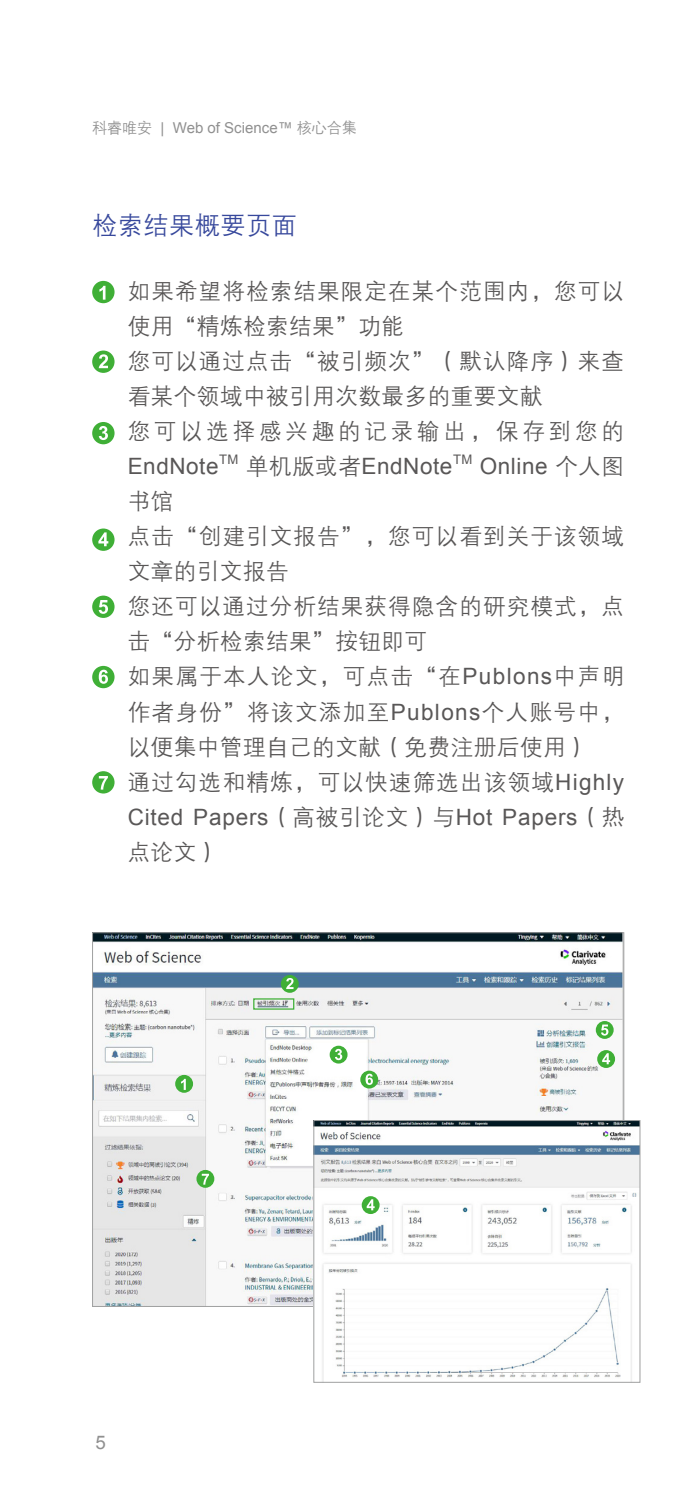
<style>
.page{position:relative;width:688px;height:1489px;background:#fff}
.page>*{position:absolute;margin:0;border:0;box-sizing:border-box;transform-origin:0 0}
.t1{font:25px "FZZDXJW GB1 0";letter-spacing:.025em;color:#37489c}
.t2{font:22.5px/35px "FZZDXJW GB1 0";letter-spacing:.05em;color:#595757}
.t3{font:22.5px "Arial";letter-spacing:.025em;color:#595757}
.t4{font:18.75px "Arial";color:#909090}
.t5{font:15px "Arial";color:#909090}
.t6{font:13px "Arial";color:#595757}
.s1{font-family:"FZZDXJW GB1 0"}
.s2{font-family:"Arial"}
</style>
<div class="page">
<div style="left:92px;top:281px;width:22px;height:22px;background:#3faf36;border-radius:50%"></div>
<svg style="left:99px;top:286px;width:6px;height:13px"></svg>
<div style="left:92px;top:350px;width:22px;height:23px;background:#3faf36;border-radius:50%"></div>
<svg style="left:99px;top:354px;width:9px;height:14px"></svg>
<div style="left:92px;top:422px;width:22px;height:22px;background:#3faf36;border-radius:50%"></div>
<svg style="left:99px;top:426px;width:9px;height:14px"></svg>
<div style="left:92px;top:528px;width:22px;height:23px;background:#3faf36;border-radius:50%"></div>
<svg style="left:98px;top:532px;width:10px;height:14px"></svg>
<div style="left:92px;top:595px;width:22px;height:23px;background:#3faf36;border-radius:50%"></div>
<svg style="left:99px;top:600px;width:9px;height:14px"></svg>
<div style="left:92px;top:666px;width:22px;height:22px;background:#3faf36;border-radius:50%"></div>
<svg style="left:99px;top:669px;width:9px;height:14px"></svg>
<div style="left:92px;top:771px;width:22px;height:22px;background:#3faf36;border-radius:50%"></div>
<svg style="left:99px;top:776px;width:9px;height:13px"></svg>
<img style="left:94px;top:934px;width:528px;height:370px">
<div style="left:175px;top:1074px;width:18px;height:18px;background:#3faf36;border-radius:50%"></div>
<svg style="left:181px;top:1078px;width:5px;height:11px"></svg>
<div style="left:281px;top:974px;width:17px;height:18px;background:#3faf36;border-radius:50%"></div>
<svg style="left:286px;top:978px;width:7px;height:11px"></svg>
<svg style="left:329px;top:1045px;width:18px;height:18px"></svg>
<svg style="left:335px;top:1048px;width:7px;height:12px"></svg>
<div style="left:597px;top:1050px;width:18px;height:17px;background:#3faf36;border-radius:50%"></div>
<svg style="left:602px;top:1053px;width:8px;height:11px"></svg>
<svg style="left:595px;top:1020px;width:18px;height:18px"></svg>
<svg style="left:600px;top:1024px;width:8px;height:11px"></svg>
<div style="left:360px;top:1070px;width:18px;height:18px;background:#3faf36;border-radius:50%"></div>
<svg style="left:365px;top:1073px;width:8px;height:11px"></svg>
<svg style="left:196px;top:1169px;width:18px;height:18px"></svg>
<svg style="left:202px;top:1173px;width:7px;height:11px"></svg>
<img style="left:315px;top:1122px;width:323px;height:258px">
<div style="left:313px;top:1120px;width:327px;height:262px;border:1px solid #9fa0a0"></div>
<div style="left:361px;top:1196px;width:18px;height:17px;background:#3faf36;border-radius:50%"></div>
<svg style="left:366px;top:1199px;width:8px;height:11px"></svg>
<p class="t5" style="left:92px;top:118px;width:266px"><span class="s1">科睿唯安</span> | Web of Science™ <span class="s1">核心合集</span></p>
<p class="t1" style="left:92px;top:212px;width:206px">检索结果概要页面</p>
<p class="t2" style="left:128px;top:275px;width:497px">如果希望将检索结果限定在某个范围内，您可以使用“精炼检索结果”功能<br>您可以通过点击“被引频次”（默认降序）来查看某个领域中被引用次数最多的重要文献<br>您可以选择感兴趣的记录输出，保存到您的</p>
<p class="t3" style="left:128px;top:451px;width:92px">EndNote</p>
<p class="t6" style="left:219px;top:450px;width:21px">TM</p>
<p class="t3" style="left:246px;top:451px;width:208px"><span class="s1">单机版或者</span>EndNote</p>
<p class="t6" style="left:453px;top:450px;width:21px">TM</p>
<p class="t3" style="left:479px;top:451px;width:146px">Online <span class="s1">个人图</span></p>
<p class="t2" style="left:128px;top:485px;width:497px">书馆<br>点击“创建引文报告”，您可以看到关于该领域文章的引文报告<br>您还可以通过分析结果获得隐含的研究模式，点击“分析检索结果”按钮即可<br>如果属于本人论文，可点击“在<span class="s2">Publons</span>中声明作者身份”将该文添加至<span class="s2">Publons</span>个人账号中，以便集中管理自己的文献（免费注册后使用）<br>通过勾选和精炼，可以快速筛选出该领域<span class="s2">Highly</span></p>
<p class="t3" style="left:128px;top:802px;width:498px">Cited Papers<span class="s1">（高被引论文）与</span>Hot Papers<span class="s1">（热</span></p>
<p class="t2" style="left:128px;top:835px;width:93px">点论文）</p>
<p class="t4" style="left:95px;top:1429px;width:12px">5</p>
</div>
